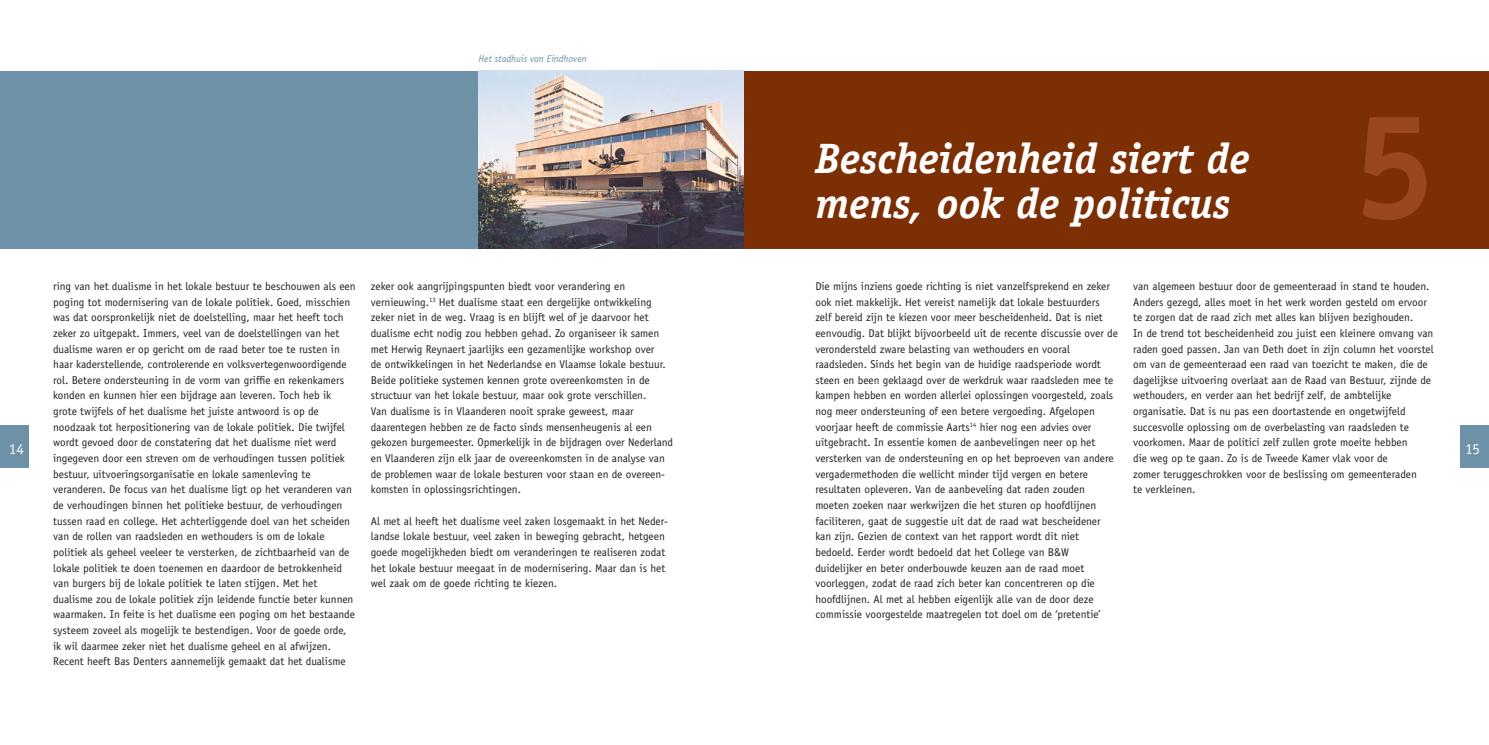
<style>
.page{position:relative;width:1489px;height:745px;background:#fff}
.page>*{position:absolute;margin:0;border:0;box-sizing:border-box;transform-origin:0 0}
.t1{font:700 150px "Officina Sans";color:#99471d}
.t2{font:italic 700 42.5px/45px "Officina Serif";color:#fff}
.t3{font:15px "Officina Serif";color:#fff}
.t4{font:11.25px/15.6px "Officina Sans";color:#231f20}
.t5{font:italic 10px "Officina Sans";letter-spacing:-.005em;color:#6d92a7}
</style>
<div class="page">
<div style="left:0;top:425px;width:28px;height:43px;background:#6d92a7"></div>
<div style="left:1460px;top:425px;width:28px;height:43px;background:#6d92a7"></div>
<div style="left:0;top:71px;width:744px;height:177px;background:#6d92a7"></div>
<img style="left:478px;top:71px;width:266px;height:177px">
<div style="left:744px;top:71px;width:744px;height:177px;background:#7c2f05"></div>
<p class="t5" style="left:478px;top:55px;width:110px">Het stadhuis van Eindhoven</p>
<h2 class="t2" style="left:815px;top:139px;width:436px">Bescheidenheid siert de mens, ook de politicus</h2>
<h1 class="t1" style="left:1352px;top:109px;width:85px">5</h1>
<p class="t4" style="left:53px;top:279px;width:304px">ring van het dualisme in het lokale bestuur te beschouwen als een poging tot modernisering van de lokale politiek. Goed, misschien was dat oorspronkelijk niet de doelstelling, maar het heeft toch zeker zo uitgepakt. Immers, veel van de doelstellingen van het dualisme waren er op gericht om de raad beter toe te rusten in haar kaderstellende, controlerende en volksvertegenwoordigende rol. Betere ondersteuning in de vorm van griffie en rekenkamers konden en kunnen hier een bijdrage aan leveren. Toch heb ik grote twijfels of het dualisme het juiste antwoord is op de noodzaak tot herpositionering van de lokale politiek. Die twijfel wordt gevoed door de constatering dat het dualisme niet werd ingegeven door een streven om de verhoudingen tussen politiek bestuur, uitvoeringsorganisatie en lokale samenleving te veranderen. De focus van het dualisme ligt op het veranderen van de verhoudingen binnen het politieke bestuur, de verhoudingen tussen raad en college. Het achterliggende doel van het scheiden van de rollen van raadsleden en wethouders is om de lokale politiek als geheel veeleer te versterken, de zichtbaarheid van de lokale politiek te doen toenemen en daardoor de betrokkenheid van burgers bij de lokale politiek te laten stijgen. Met het dualisme zou de lokale politiek zijn leidende functie beter kunnen waarmaken. In feite is het dualisme een poging om het bestaande systeem zoveel als mogelijk te bestendigen. Voor de goede orde, ik wil daarmee zeker niet het dualisme geheel en al afwijzen.<br>Recent heeft Bas Denters aannemelijk gemaakt dat het dualisme</p>
<p class="t4" style="left:371px;top:279px;width:304px">zeker ook aangrijpingspunten biedt voor verandering en vernieuwing.<sup>13</sup> Het dualisme staat een dergelijke ontwikkeling zeker niet in de weg. Vraag is en blijft wel of je daarvoor het dualisme echt nodig zou hebben gehad. Zo organiseer ik samen met Herwig Reynaert jaarlijks een gezamenlijke workshop over<br>de ontwikkelingen in het Nederlandse en Vlaamse lokale bestuur.<br>Beide politieke systemen kennen grote overeenkomsten in de structuur van het lokale bestuur, maar ook grote verschillen.<br>Van dualisme is in Vlaanderen nooit sprake geweest, maar daarentegen hebben ze de facto sinds mensenheugenis al een gekozen burgemeester. Opmerkelijk in de bijdragen over Nederland en Vlaanderen zijn elk jaar de overeenkomsten in de analyse van de problemen waar de lokale besturen voor staan en de overeen&shy;komsten in oplossingsrichtingen.</p>
<p class="t4" style="left:815px;top:279px;width:304px">Die mijns inziens goede richting is niet vanzelfsprekend en zeker ook niet makkelijk. Het vereist namelijk dat lokale bestuurders zelf bereid zijn te kiezen voor meer bescheidenheid. Dat is niet eenvoudig. Dat blijkt bijvoorbeeld uit de recente discussie over de verondersteld zware belasting van wethouders en vooral raadsleden. Sinds het begin van de huidige raadsperiode wordt steen en been geklaagd over de werkdruk waar raadsleden mee te kampen hebben en worden allerlei oplossingen voorgesteld, zoals nog meer ondersteuning of een betere vergoeding. Afgelopen voorjaar heeft de commissie Aarts<sup>14</sup> hier nog een advies over uitgebracht. In essentie komen de aanbevelingen neer op het versterken van de ondersteuning en op het beproeven van andere vergadermethoden die wellicht minder tijd vergen en betere resultaten opleveren. Van de aanbeveling dat raden zouden moeten zoeken naar werkwijzen die het sturen op hoofdlijnen faciliteren, gaat de suggestie uit dat de raad wat bescheidener kan zijn. Gezien de context van het rapport wordt dit niet bedoeld. Eerder wordt bedoeld dat het College van B&amp;W duidelijker en beter onderbouwde keuzen aan de raad moet voorleggen, zodat de raad zich beter kan concentreren op die hoofdlijnen. Al met al hebben eigenlijk alle van de door deze commissie voorgestelde maatregelen tot doel om de ‘pretentie’</p>
<p class="t4" style="left:1133px;top:279px;width:302px">van algemeen bestuur door de gemeenteraad in stand te houden.<br>Anders gezegd, alles moet in het werk worden gesteld om ervoor te zorgen dat de raad zich met alles kan blijven bezighouden.<br>In de trend tot bescheidenheid zou juist een kleinere omvang van raden goed passen. Jan van Deth doet in zijn column het voorstel om van de gemeenteraad een raad van toezicht te maken, die de dagelijkse uitvoering overlaat aan de Raad van Bestuur, zijnde de wethouders, en verder aan het bedrijf zelf, de ambtelijke organisatie. Dat is nu pas een doortastende en ongetwijfeld succesvolle oplossing om de overbelasting van raadsleden te voorkomen. Maar de politici zelf zullen grote moeite hebben<br>die weg op te gaan. Zo is de Tweede Kamer vlak voor de<br>zomer teruggeschrokken voor de beslissing om gemeenteraden<br>te verkleinen.</p>
<h3 class="t3" style="left:9px;top:443px;width:16px">14</h3>
<h3 class="t3" style="left:1464px;top:443px;width:16px">15</h3>
<p class="t4" style="left:371px;top:513px;width:299px">Al met al heeft het dualisme veel zaken losgemaakt in het Neder&shy;landse lokale bestuur, veel zaken in beweging gebracht, hetgeen goede mogelijkheden biedt om veranderingen te realiseren zodat het lokale bestuur meegaat in de modernisering. Maar dan is het wel zaak om de goede richting te kiezen.</p>
</div>
